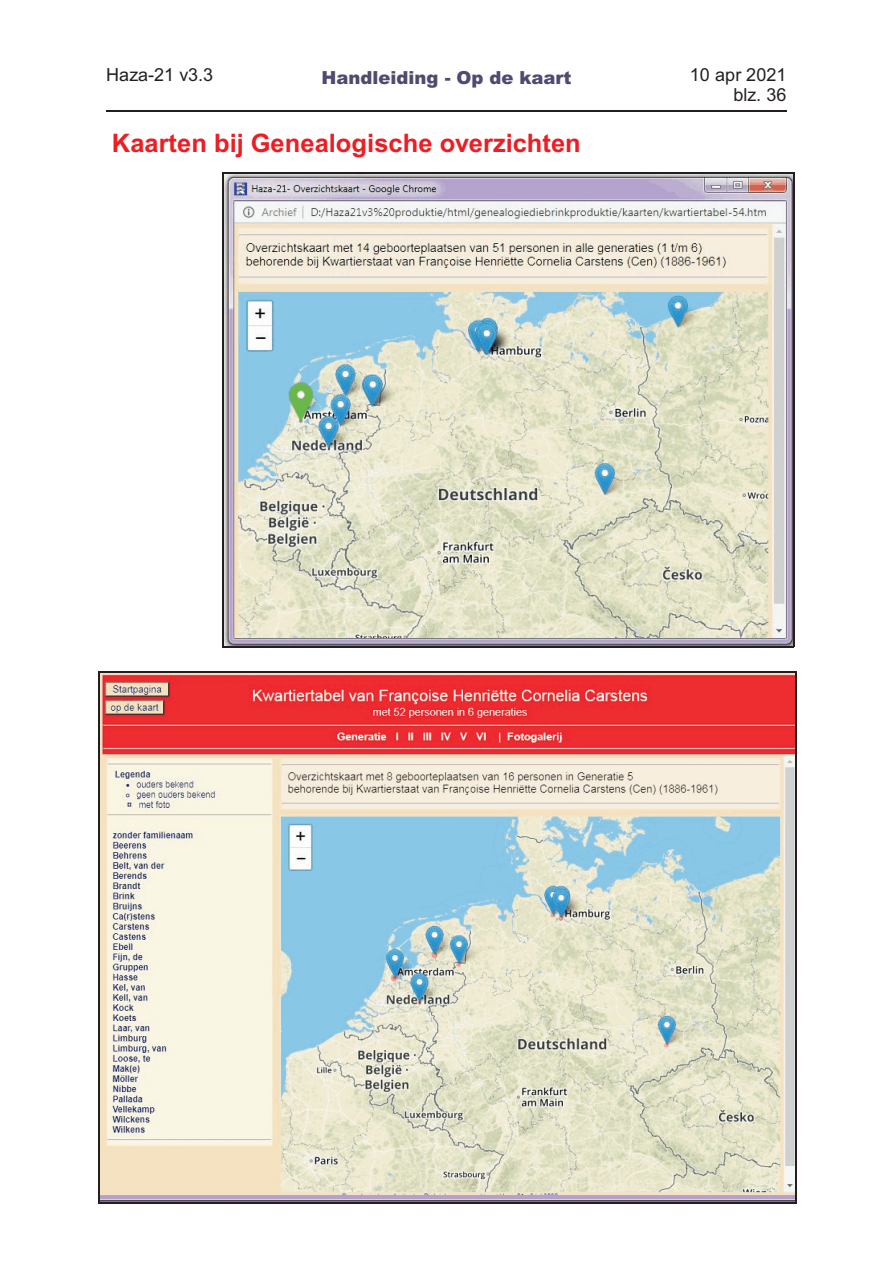
<style>
.page{position:relative;width:894px;height:1263px;background:#fff}
.page>*{position:absolute;margin:0;border:0;box-sizing:border-box;transform-origin:0 0}
.t1{font:700 25.5px "Arial";letter-spacing:.005em;color:#ee1d23}
.t2{font:18px "Arial";letter-spacing:.005em;color:#231f20}
.t3{font:900 18px "Arial";color:#4f4a72}
</style>
<div class="page">
<hr style="left:106px;top:110px;width:680px;height:2px;background:#231f20">
<img style="left:224px;top:174px;width:569px;height:472px">
<hr style="left:222px;top:172px;width:2px;height:475px;background:#231f20">
<hr style="left:793px;top:172px;width:1px;height:475px;background:#231f20">
<hr style="left:222px;top:172px;width:572px;height:2px;background:#231f20">
<hr style="left:222px;top:646px;width:572px;height:1px;background:#231f20">
<img style="left:100px;top:673px;width:695px;height:530px">
<hr style="left:98px;top:672px;width:2px;height:532px;background:#231f20">
<hr style="left:795px;top:672px;width:2px;height:532px;background:#231f20">
<hr style="left:98px;top:672px;width:698px;height:1px;background:#231f20">
<hr style="left:98px;top:1203px;width:698px;height:1px;background:#231f20">
<p class="t2" style="left:106px;top:68px;width:109px">Haza-21 v3.3</p>
<p class="t3" style="left:321px;top:71px;width:252px">Handleiding - Op de kaart</p>
<p class="t2" style="left:690px;top:68px;width:98px">10 apr 2021</p>
<p class="t2" style="left:733px;top:88px;width:55px">blz. 36</p>
<p class="t1" style="left:112px;top:134px;width:470px">Kaarten bij Genealogische overzichten</p>
</div>
